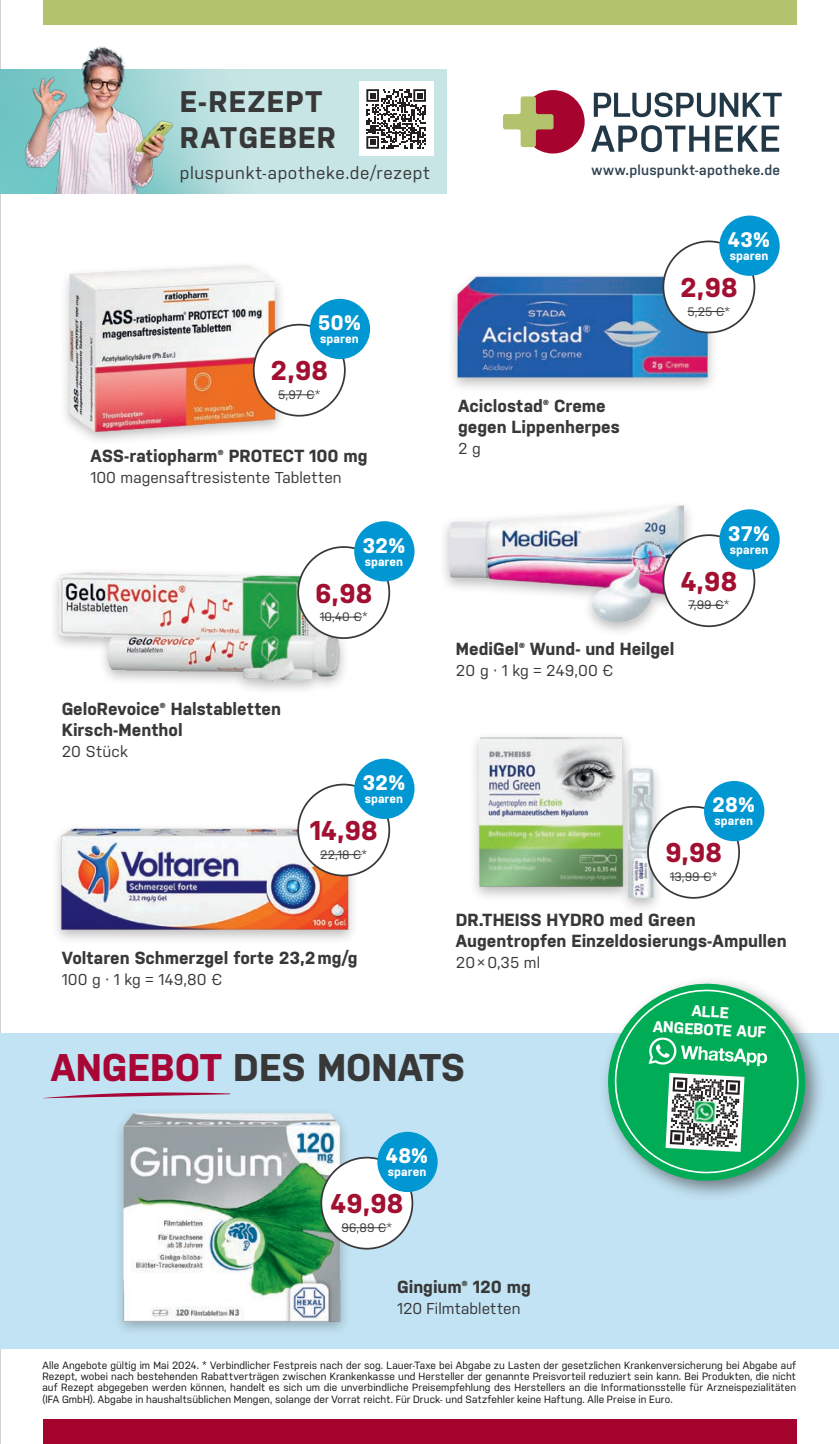
<style>
.page{position:relative;width:839px;height:1444px;background:#fff}
.page>*{position:absolute;margin:0;border:0;box-sizing:border-box;transform-origin:0 0}
.t1{font:700 38.5px "Nudista";color:#383839}
.t2{font:700 29.75px/36.8px "Nudista";letter-spacing:.04em;color:#383839}
.t3{font:700 27.12px "Nudista";color:#a21031}
.t4{font:700 21px "Nudista";color:#fff}
.t5{font:700 17.5px/21px "Nudista";color:#383839}
.t6{font:17.5px "Nudista";letter-spacing:.035em;color:#383839}
.t7{font:15.75px "Nudista";letter-spacing:.005em;color:#383839}
.t8{font:700 15.75px/17.5px "Nudista";color:#fff;text-align:center}
.t9{font:600 14.17px "Nudista";letter-spacing:.015em;color:#304251}
.t10{font:12.25px "Nudista";letter-spacing:.01em;color:#383839}
.t11{font:700 12.25px "Nudista";color:#fff}
.t12{font:10.5px/11.4px "Nudista";letter-spacing:.005em;color:#0e1114;text-align:justify}
.s1{color:#a70637}
</style>
<div class="page">
<div style="left:43px;top:0;width:753px;height:25px;background:#b3c26d"></div>
<div style="left:43px;top:1419px;width:753px;height:25px;background:#a7032f"></div>
<svg style="left:0;top:0;width:1px;height:1444px"></svg>
<svg style="left:715px;top:126px;width:64px;height:26px"></svg>
<svg style="left:591px;top:125px;width:118px;height:27px"></svg>
<svg style="left:593px;top:92px;width:188px;height:25px"></svg>
<div style="left:521px;top:90px;width:63px;height:63px;background:#a7032f;border-radius:50%"></div>
<svg style="left:503px;top:96px;width:50px;height:51px"></svg>
<svg style="left:0;top:69px;width:446px;height:124px;background:#bbe0e0"></svg>
<img style="left:21px;top:46px;width:151px;height:147px">
<div style="left:359px;top:82px;width:74px;height:74px;background:#fff"></div>
<svg style="left:366px;top:89px;width:60px;height:60px"></svg>
<div style="left:51px;top:822px;width:308px;height:123px;background:#231f20;opacity:.3"></div>
<img style="left:55px;top:769px;width:359px;height:165px">
<div style="left:298px;top:784px;width:91px;height:91px;background:#fff;border-radius:50%"></div>
<div style="left:297px;top:783px;width:93px;height:93px;border:2px solid #383839;border-radius:50%"></div>
<div style="left:354px;top:758px;width:60px;height:61px;background:#0097d2;border-radius:50%"></div>
<hr style="left:320px;top:854px;width:41px;height:1px;background:#383839">
<div style="left:447px;top:270px;width:272px;height:123px;background:#231f20;opacity:.3"></div>
<img style="left:449px;top:243px;width:268px;height:140px">
<div style="left:663px;top:241px;width:91px;height:91px;background:#fff;border-radius:50%"></div>
<div style="left:662px;top:240px;width:93px;height:93px;border:2px solid #383839;border-radius:50%"></div>
<div style="left:719px;top:216px;width:60px;height:60px;background:#0097d2;border-radius:50%"></div>
<hr style="left:687px;top:311px;width:37px;height:1px;background:#383839">
<img style="left:55px;top:541px;width:311px;height:146px">
<div style="left:298px;top:547px;width:91px;height:91px;background:#fff;border-radius:50%"></div>
<div style="left:297px;top:546px;width:93px;height:93px;border:2px solid #383839;border-radius:50%"></div>
<div style="left:354px;top:521px;width:60px;height:60px;background:#0097d2;border-radius:50%"></div>
<hr style="left:320px;top:617px;width:42px;height:1px;background:#383839">
<img style="left:65px;top:265px;width:224px;height:176px">
<div style="left:254px;top:325px;width:91px;height:91px;background:#fff;border-radius:50%"></div>
<div style="left:253px;top:324px;width:92px;height:92px;border:2px solid #383839;border-radius:50%"></div>
<div style="left:310px;top:299px;width:60px;height:60px;background:#0097d2;border-radius:50%"></div>
<hr style="left:278px;top:394px;width:36px;height:1px;background:#383839">
<div style="left:469px;top:730px;width:195px;height:183px;background:#231f20;opacity:.3"></div>
<img style="left:474px;top:730px;width:184px;height:167px">
<div style="left:648px;top:807px;width:91px;height:91px;background:#fff;border-radius:50%"></div>
<div style="left:647px;top:806px;width:92px;height:92px;border:2px solid #383839;border-radius:50%"></div>
<div style="left:704px;top:781px;width:60px;height:60px;background:#0097d2;border-radius:50%"></div>
<hr style="left:669px;top:876px;width:42px;height:1px;background:#383839">
<div style="left:0;top:1033px;width:838px;height:315px;background:#c2e3f3"></div>
<svg style="left:44px;top:1096px;width:20px;height:2px"></svg>
<div style="left:599px;top:975px;width:226px;height:226px;background:#383839;opacity:.6"></div>
<svg style="left:605px;top:981px;width:202px;height:202px"></svg>
<img style="left:64px;top:1092px;width:343px;height:239px">
<div style="left:321px;top:1157px;width:91px;height:91px;background:#fff;border-radius:50%"></div>
<div style="left:320px;top:1156px;width:93px;height:93px;border:2px solid #383839;border-radius:50%"></div>
<div style="left:377px;top:1131px;width:60px;height:61px;background:#0097d2;border-radius:50%"></div>
<hr style="left:341px;top:1227px;width:45px;height:1px;background:#383839">
<div style="left:439px;top:499px;width:256px;height:138px;background:#231f20;opacity:.3"></div>
<img style="left:449px;top:499px;width:234px;height:127px">
<div style="left:663px;top:535px;width:91px;height:91px;background:#fff;border-radius:50%"></div>
<div style="left:662px;top:534px;width:93px;height:93px;border:2px solid #383839;border-radius:50%"></div>
<div style="left:719px;top:509px;width:60px;height:60px;background:#0097d2;border-radius:50%"></div>
<hr style="left:688px;top:605px;width:35px;height:1px;background:#383839">
<hr style="left:838px;top:445px;width:1px;height:101px;background:#a70637">
<h2 class="t2" style="left:180px;top:80px;width:158px">E-REZEPT<br>RATGEBER</h2>
<h3 class="t6" style="left:180px;top:160px;width:252px">pluspunkt-apotheke.de/rezept</h3>
<h3 class="t9" style="left:591px;top:159px;width:190px">www.pluspunkt-apotheke.de</h3>
<h3 class="t4" style="left:318px;top:311px;width:45px">50%</h3>
<p class="t11" style="left:320px;top:332px;width:40px">sparen</p>
<h3 class="t3" style="left:270px;top:355px;width:59px">2,98</h3>
<p class="t10" style="left:278px;top:387px;width:44px">5,97 €*</p>
<h3 class="t5" style="left:91px;top:445px;width:278px">ASS-ratiopharm® PROTECT 100 mg</h3>
<h3 class="t7" style="left:91px;top:468px;width:252px">100 magensaftresistente Tabletten</h3>
<h3 class="t4" style="left:362px;top:533px;width:45px">32%</h3>
<p class="t11" style="left:364px;top:554px;width:40px">sparen</p>
<h3 class="t3" style="left:315px;top:577px;width:58px">6,98</h3>
<p class="t10" style="left:320px;top:610px;width:49px">10,40 €*</p>
<h3 class="t5" style="left:62px;top:698px;width:221px">GeloRevoice® Halstabletten<br>Kirsch-Menthol</h3>
<h3 class="t7" style="left:62px;top:743px;width:68px">20 Stück</h3>
<h3 class="t4" style="left:362px;top:770px;width:45px">32%</h3>
<p class="t11" style="left:364px;top:792px;width:40px">sparen</p>
<h3 class="t3" style="left:310px;top:815px;width:69px">14,98</h3>
<p class="t10" style="left:320px;top:847px;width:48px">22,18 €*</p>
<h3 class="t5" style="left:62px;top:946px;width:297px">Voltaren Schmerzgel forte 23,2mg/g</h3>
<h3 class="t7" style="left:62px;top:970px;width:162px">100 g · 1 kg = 149,80 €</h3>
<h3 class="t4" style="left:727px;top:227px;width:44px">43%</h3>
<p class="t11" style="left:729px;top:249px;width:40px">sparen</p>
<h3 class="t3" style="left:680px;top:272px;width:59px">2,98</h3>
<p class="t10" style="left:687px;top:304px;width:44px">5,25 €*</p>
<h3 class="t5" style="left:458px;top:395px;width:163px">Aciclostad® Creme gegen Lippenherpes</h3>
<h3 class="t7" style="left:458px;top:439px;width:24px">2 g</h3>
<h3 class="t4" style="left:727px;top:521px;width:44px">37%</h3>
<p class="t11" style="left:729px;top:542px;width:40px">sparen</p>
<h3 class="t3" style="left:680px;top:565px;width:58px">4,98</h3>
<p class="t10" style="left:688px;top:598px;width:43px">7,99 €*</p>
<h3 class="t5" style="left:456px;top:638px;width:220px">MediGel® Wund- und Heilgel</h3>
<h3 class="t7" style="left:456px;top:661px;width:159px">20 g · 1 kg = 249,00 €</h3>
<h3 class="t4" style="left:712px;top:793px;width:44px">28%</h3>
<p class="t11" style="left:714px;top:814px;width:40px">sparen</p>
<h3 class="t3" style="left:665px;top:837px;width:58px">9,98</h3>
<p class="t10" style="left:669px;top:869px;width:49px">13,99 €*</p>
<h3 class="t5" style="left:456px;top:909px;width:332px">DR.THEISS HYDRO med Green<br>Augentropfen Einzeldosierungs-Ampullen</h3>
<h3 class="t7" style="left:456px;top:953px;width:86px">20×0,35 ml</h3>
<h3 class="t8" style="left:654px;top:1000px;width:114px;rotate:3deg">ALLE<br>ANGEBOTE AUF</h3>
<h1 class="t1" style="left:51px;top:1045px;width:415px"><span class="s1">ANGEBOT</span> DES MONATS</h1>
<h3 class="t4" style="left:386px;top:1143px;width:44px">48%</h3>
<p class="t11" style="left:388px;top:1165px;width:40px">sparen</p>
<h3 class="t3" style="left:330px;top:1188px;width:74px">49,98</h3>
<p class="t10" style="left:341px;top:1220px;width:52px">96,89 €*</p>
<h3 class="t5" style="left:397px;top:1275px;width:135px">Gingium® 120 mg</h3>
<h3 class="t7" style="left:397px;top:1299px;width:125px">120 Filmtabletten</h3>
<p class="t12" style="left:42px;top:1359px;width:755px">Alle Angebote gültig im Mai 2024. * Verbindlicher Festpreis nach der sog. Lauer-Taxe bei Abgabe zu Lasten der gesetzlichen Krankenversicherung bei Abgabe auf Rezept, wobei nach bestehenden Rabattverträgen zwischen Krankenkasse und Hersteller der genannte Preisvorteil reduziert sein kann. Bei Produkten, die nicht auf Rezept abgegeben werden können, handelt es sich um die unverbindliche Preisempfehlung des Herstellers an die Informationsstelle für Arzneispezialitäten (IFA GmbH). Abgabe in haushaltsüblichen Mengen, solange der Vorrat reicht. Für Druck- und Satzfehler keine Haftung. Alle Preise in Euro.</p>
</div>
